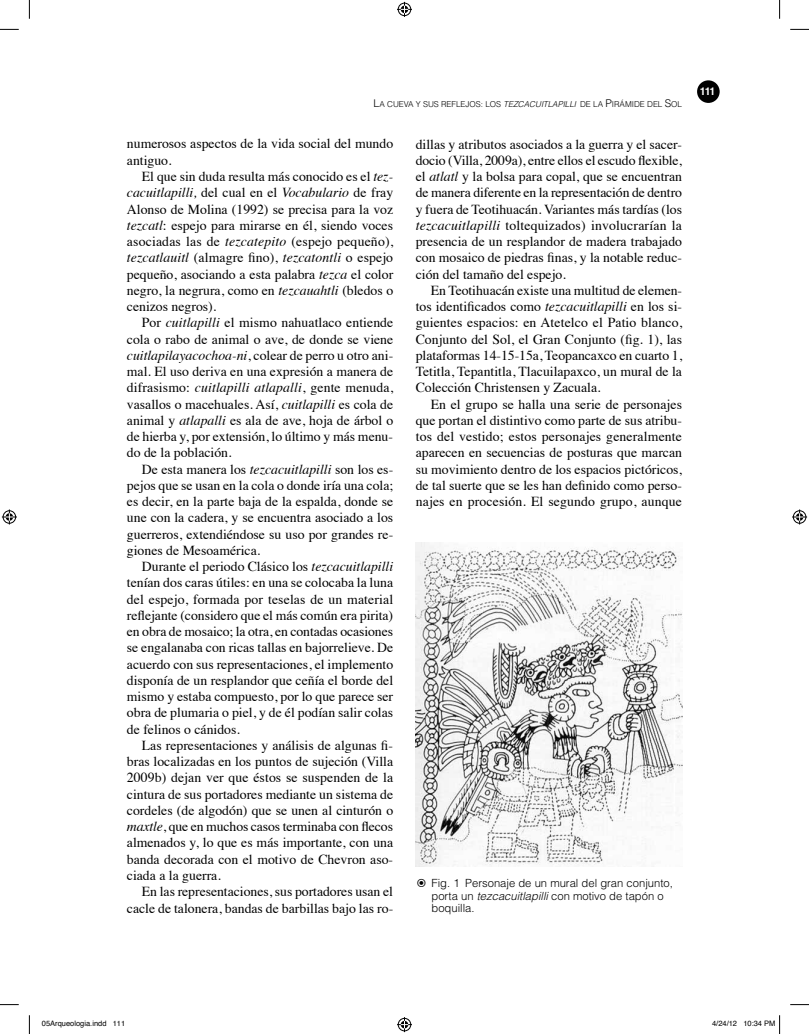
<style>
.page{position:relative;width:809px;height:1034px;background:#fff}
.page>*{position:absolute;margin:0;border:0;box-sizing:border-box;transform-origin:0 0}
.t1{font:13.75px/16.2px "Times";color:#000;text-align:justify}
.t2{font:300 11.25px/12.5px "Helvetica LT Std";color:#000}
.t3{font:700 10.62px "Helvetica LT Std";color:#fff}
.t4{font:300 8.12px "Helvetica LT Std";color:#000}
.t5{font:7.5px "Helvetica";color:#000}
.s1{font-size:10.62px}
.s2{font-style:italic}
</style>
<div class="page">
<div style="left:697px;top:80px;width:22px;height:23px;background:#000;border-radius:50%"></div>
<img style="left:415px;top:542px;width:267px;height:324px">
<svg style="left:0;top:29px;width:19px;height:1px"></svg>
<svg style="left:790px;top:29px;width:19px;height:1px"></svg>
<svg style="left:0;top:1004px;width:19px;height:1px"></svg>
<svg style="left:790px;top:1004px;width:19px;height:1px"></svg>
<svg style="left:29px;top:0;width:1px;height:19px"></svg>
<svg style="left:29px;top:1015px;width:1px;height:19px"></svg>
<svg style="left:779px;top:0;width:1px;height:19px"></svg>
<svg style="left:397px;top:2px;width:15px;height:15px"></svg>
<svg style="left:397px;top:1017px;width:15px;height:15px"></svg>
<svg style="left:2px;top:509px;width:15px;height:15px"></svg>
<svg style="left:792px;top:509px;width:15px;height:15px"></svg>
<svg style="left:779px;top:1015px;width:1px;height:19px"></svg>
<p class="t4" style="left:373px;top:99px;width:307px"><span class="s1">L</span>a cueva y sus reflejos: los <span class="s2">tezcacuitlapilli</span> de la <span class="s1">P</span>irámide del <span class="s1">S</span>ol</p>
<p class="t1" style="left:127px;top:135px;width:268px">numerosos aspectos de la vida social del mundo antiguo.</p>
<p class="t1" style="left:127px;top:167px;width:268px;text-indent:15px">El que sin duda resulta más conocido es el <span class="s2">tez&shy;cacuitlapilli,</span> del cual en el <span class="s2">Vocabulario</span> de fray Alonso de Molina (1992) se precisa para la voz <span class="s2">tezcatl</span>: espejo para mirarse en él, siendo voces asociadas las de <span class="s2">tezcatepito</span> (espejo pequeño), <span class="s2">tezcatlauitl</span> (almagre fino), <span class="s2">tezcatontli</span> o espejo pequeño, asociando a esta palabra <span class="s2">tezca</span> el color negro, la negrura, como en <span class="s2">tezcauahtli</span> (bledos o cenizos negros).</p>
<p class="t1" style="left:127px;top:313px;width:268px;text-indent:15px">Por <span class="s2">cuitlapilli</span> el mismo nahuatlaco entiende cola o rabo de animal o ave, de donde se viene <span class="s2">cuitlapilayacochoa-ni</span>, colear de perro u otro ani&shy;mal. El uso deriva en una expresión a manera de difrasismo: <span class="s2">cuitlapilli atlapalli</span>, gente menuda, vasallos o macehuales. Así, <span class="s2">cuitlapilli</span> es cola de animal y <span class="s2">atlapalli</span> es ala de ave, hoja de árbol o de hierba y, por extensión, lo último y más menu&shy;do de la población.</p>
<p class="t1" style="left:127px;top:460px;width:268px;text-indent:15px">De esta manera los <span class="s2">tezcacuitlapilli</span> son los es&shy;pejos que se usan en la cola o donde iría una cola; es decir, en la parte baja de la espalda, donde se une con la cadera, y se encuentra asociado a los guerreros, extendiéndose su uso por grandes re&shy;giones de Mesoamérica.</p>
<p class="t1" style="left:127px;top:557px;width:268px;text-indent:15px">Durante el periodo Clásico los <span class="s2">tezcacuitlapilli </span>tenían dos caras útiles: en una se colocaba la luna del espejo, formada por teselas de un material reflejante (considero que el más común era pirita) en obra de mosaico; la otra, en contadas ocasiones se engalanaba con ricas tallas en bajorrelieve. De acuerdo con sus representaciones, el implemento disponía de un resplandor que ceñía el borde del mismo y estaba compuesto, por lo que parece ser obra de plumaria o piel, y de él podían salir colas de felinos o cánidos.</p>
<p class="t1" style="left:127px;top:736px;width:268px;text-indent:15px">Las representaciones y análisis de algunas fi&shy;bras localizadas en los puntos de sujeción (Villa 2009b) dejan ver que éstos se suspenden de la cintura de sus portadores mediante un sistema de cordeles (de algodón) que se unen al cinturón o <span class="s2">maxtle</span>, que en muchos casos terminaba con flecos almenados y, lo que es más importante, con una banda decorada con el motivo de Chevron aso&shy;ciada a la guerra.</p>
<p class="t1" style="left:127px;top:882px;width:268px;text-align:right">En las representaciones, sus portadores usan el cacle de talonera, bandas de barbillas bajo las ro-</p>
<p class="t1" style="left:416px;top:135px;width:268px">dillas y atributos asociados a la guerra y el sacer&shy;docio (Villa, 2009a), entre ellos el escudo flexible, el <span class="s2">atlatl</span> y la bolsa para copal, que se encuentran de manera diferente en la representación de dentro y fuera de Teotihuacán. Variantes más tardías (los <span class="s2">tezcacuitlapilli</span> toltequizados) involucrarían la presencia de un resplandor de madera trabajado con mosaico de piedras finas, y la notable reduc&shy;ción del tamaño del espejo.</p>
<p class="t1" style="left:416px;top:281px;width:268px;text-indent:15px">En Teotihuacán existe una multitud de elemen&shy;tos identificados como <span class="s2">tezcacuitlapilli</span> en los si&shy;guientes espacios: en Atetelco el Patio blanco, Conjunto del Sol, el Gran Conjunto (fig. 1), las plataformas 14-15-15a, Teopancaxco en cuarto 1, Tetitla, Tepantitla, Tlacuilapaxco, un mural de la Colección Christensen y Zacuala.</p>
<p class="t1" style="left:416px;top:395px;width:268px;text-indent:15px">En el grupo se halla una serie de personajes que portan el distintivo como parte de sus atribu&shy;tos del vestido; estos personajes generalmente aparecen en secuencias de posturas que marcan su movimiento dentro de los espacios pictóricos, de tal suerte que se les han definido como perso&shy;najes en procesión. El segundo grupo, aunque</p>
<p class="t2" style="left:431px;top:877px;width:243px;text-indent:-5px">Fig. 1 Personaje de un mural del gran conjunto, porta un <span class="s2">tezcacuitlapilli</span> con motivo de tapón o boquilla.</p>
<p class="t3" style="left:700px;top:85px;width:17px">111</p>
<p class="t5" style="left:42px;top:1018px;width:85px">05Arqueologia.indd 111</p>
<p class="t5" style="left:712px;top:1018px;width:65px">4/24/12 10:34 PM</p>
</div>
